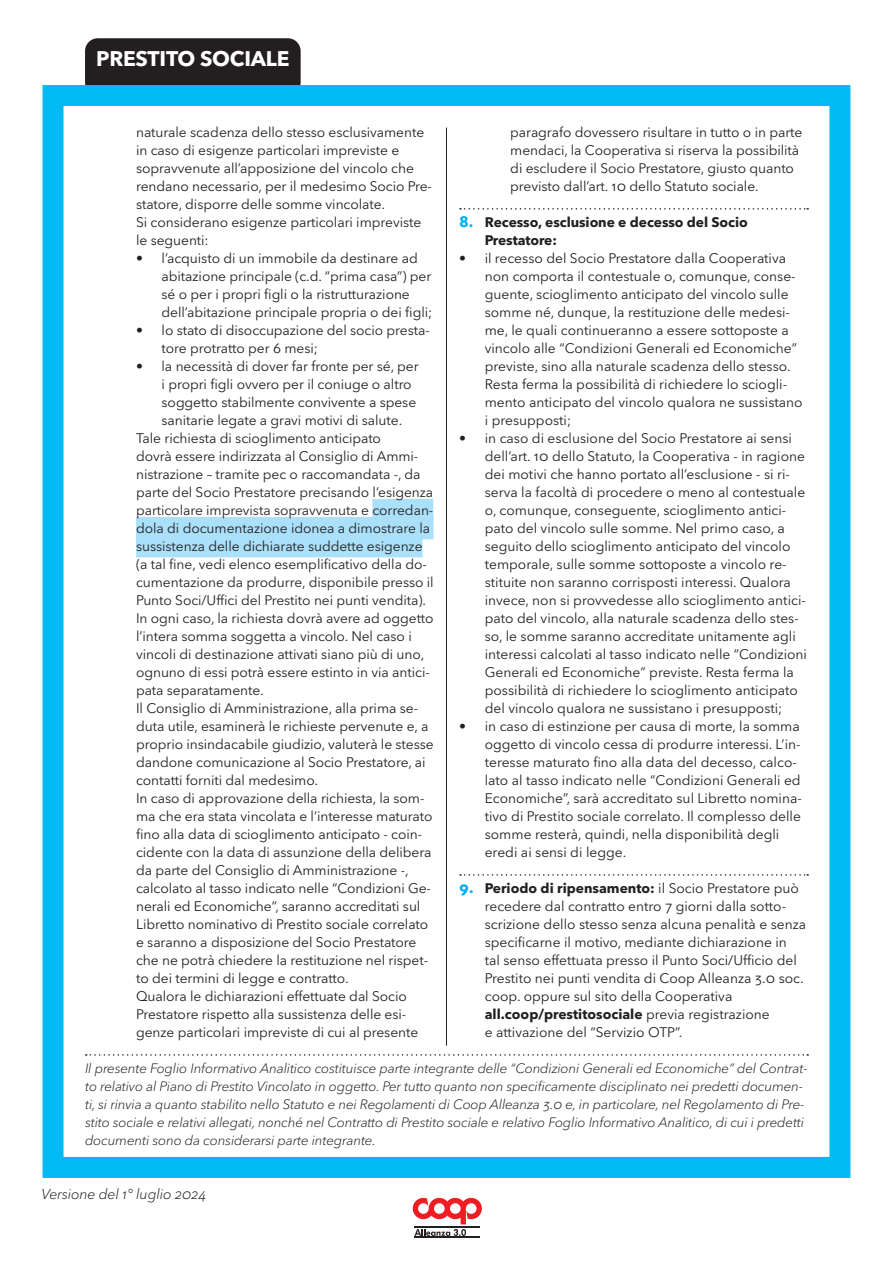
<style>
.page{position:relative;width:893px;height:1263px;background:#fff}
.page>*{position:absolute;margin:0;border:0;box-sizing:border-box;transform-origin:0 0}
.t1{font:700 21px "Avenir Next LT Pro";letter-spacing:-.01em;color:#fff}
.t2{font:italic 300 14.25px "Avenir Next LT Pro";letter-spacing:-.01em;color:#231f20}
.t3{font:13.8px/18px "Avenir Next LT Pro";letter-spacing:-.005em;color:#231f20}
.t4{font:700 13.8px/18px "Avenir Next LT Pro";letter-spacing:-.005em;color:#231f20}
.t5{font:italic 300 13.5px/18px "Avenir Next LT Pro";letter-spacing:-.01em;color:#231f20}
.t6{font:12px "Avenir Next LT Pro";color:#231f20}
.s1{font-size:15px;color:#00aeef}
.s2{font-weight:700;font-size:15px;color:#00aeef}
.s3{font-weight:700}
</style>
<div class="page">
<div style="left:372px;top:499px;width:61px;height:22px;background:#aae0f9"></div>
<div style="left:136px;top:517px;width:297px;height:22px;background:#aae0f9"></div>
<div style="left:136px;top:535px;width:287px;height:22px;background:#aae0f9"></div>
<svg style="left:460px;top:208px;width:348px;height:2px"></svg>
<svg style="left:460px;top:874px;width:348px;height:2px"></svg>
<hr style="left:446px;top:128px;width:1px;height:918px;background:#231f20">
<svg style="left:86px;top:1054px;width:722px;height:2px"></svg>
<div style="left:85px;top:38px;width:216px;height:57px;background:#231f20;border-radius:13px"></div>
<div style="left:43px;top:85px;width:807px;height:1093px;border:21px solid #00baf1"></div>
<hr style="left:414px;top:1237px;width:66px;height:1px;background:#231f20">
<svg style="left:413px;top:1198px;width:69px;height:38px"></svg>
<h1 class="t1" style="left:96px;top:46px;width:195px">PRESTITO SOCIALE</h1>
<p class="t3" style="left:510px;top:123px;width:294px">paragrafo dovessero risultare in tutto o in parte mendaci, la Cooperativa si riserva la possibilità di escludere il Socio Prestatore, giusto quanto previsto dall’art. 10 dello Statuto sociale.</p>
<p class="t4" style="left:485px;top:213px;width:265px;text-indent:-26px"><span class="s1">8.</span> Recesso, esclusione e decesso del Socio<br>Prestatore:</p>
<p class="t3" style="left:485px;top:249px;width:319px;text-indent:-26px">• il recesso del Socio Prestatore dalla Cooperativa non comporta il contestuale o, comunque, conse&shy;guente, scioglimento anticipato del vincolo sulle somme né, dunque, la restituzione delle medesi&shy;me, le quali continueranno a essere sottoposte a vincolo alle “Condizioni Generali ed Economiche” previste, sino alla naturale scadenza dello stesso.<br>Resta ferma la possibilità di richiedere lo sciogli&shy;mento anticipato del vincolo qualora ne sussistano i presupposti;</p>
<p class="t3" style="left:485px;top:429px;width:324px;text-indent:-26px">• in caso di esclusione del Socio Prestatore ai sensi dell’art. 10 dello Statuto, la Cooperativa - in ragione dei motivi che hanno portato all’esclusione - si ri&shy;serva la facoltà di procedere o meno al contestuale o, comunque, conseguente, scioglimento antici&shy;pato del vincolo sulle somme. Nel primo caso, a seguito dello scioglimento anticipato del vincolo temporale, sulle somme sottoposte a vincolo re&shy;stituite non saranno corrisposti interessi. Qualora invece, non si provvedesse allo scioglimento antici&shy;pato del vincolo, alla naturale scadenza dello stes&shy;so, le somme saranno accreditate unitamente agli interessi calcolati al tasso indicato nelle “Condizioni Generali ed Economiche” previste. Resta ferma la possibilità di richiedere lo scioglimento anticipato del vincolo qualora ne sussistano i presupposti;</p>
<p class="t3" style="left:485px;top:717px;width:319px;text-indent:-26px">• in caso di estinzione per causa di morte, la somma oggetto di vincolo cessa di produrre interessi. L’in&shy;teresse maturato fino alla data del decesso, calco&shy;lato al tasso indicato nelle “Condizioni Generali ed Economiche”, sarà accreditato sul Libretto nomina&shy;tivo di Prestito sociale correlato. Il complesso delle somme resterà, quindi, nella disponibilità degli eredi ai sensi di legge.</p>
<p class="t3" style="left:485px;top:879px;width:323px;text-indent:-26px"><span class="s2">9.</span> <span class="s3">Periodo di ripensamento:</span> il Socio Prestatore può recedere dal contratto entro 7 giorni dalla sotto&shy;scrizione dello stesso senza alcuna penalità e senza specificarne il motivo, mediante dichiarazione in<br>tal senso effettuata presso il Punto Soci/Ufficio del Prestito nei punti vendita di Coop Alleanza 3.0 soc. coop. oppure sul sito della Cooperativa <span class="s3">all.coop/prestitosociale</span> previa registrazione<br>e attivazione del “Servizio OTP”.</p>
<p class="t5" style="left:85px;top:1059px;width:724px">Il presente Foglio Informativo Analitico costituisce parte integrante delle “Condizioni Generali ed Economiche” del Contrat&shy;to relativo al Piano di Prestito Vincolato in oggetto. Per tutto quanto non specificamente disciplinato nei predetti documen&shy;ti, si rinvia a quanto stabilito nello Statuto e nei Regolamenti di Coop Alleanza 3.0 e, in particolare, nel Regolamento di Pre&shy;stito sociale e relativi allegati, nonché nel Contratto di Prestito sociale e relativo Foglio Informativo Analitico, di cui i predetti documenti sono da considerarsi parte integrante.</p>
<p class="t2" style="left:41px;top:1185px;width:166px">Versione del 1° luglio 2024</p>
<p class="t3" style="left:136px;top:123px;width:297px">naturale scadenza dello stesso esclusivamente in caso di esigenze particolari impreviste e sopravvenute all’apposizione del vincolo che rendano necessario, per il medesimo Socio Pre&shy;statore, disporre delle somme vincolate.<br>Si considerano esigenze particolari impreviste le seguenti:</p>
<p class="t3" style="left:162px;top:249px;width:272px;text-indent:-26px">• l’acquisto di un immobile da destinare ad abitazione principale (c.d. “prima casa”) per sé o per i propri figli o la ristrutturazione dell’abitazione principale propria o dei figli;</p>
<p class="t3" style="left:162px;top:321px;width:270px;text-indent:-26px">• lo stato di disoccupazione del socio presta&shy;tore protratto per 6 mesi;</p>
<p class="t3" style="left:136px;top:357px;width:284px">• la necessità di dover far fronte per sé, per</p>
<p class="t3" style="left:162px;top:375px;width:252px">i propri figli ovvero per il coniuge o altro</p>
<p class="t3" style="left:162px;top:393px;width:256px">soggetto stabilmente convivente a spese</p>
<p class="t3" style="left:162px;top:411px;width:242px">sanitarie legate a gravi motivi di salute.</p>
<p class="t3" style="left:136px;top:429px;width:246px">Tale richiesta di scioglimento anticipato</p>
<p class="t3" style="left:136px;top:447px;width:284px">dovrà essere indirizzata al Consiglio di Ammi-</p>
<p class="t3" style="left:136px;top:465px;width:286px">nistrazione – tramite pec o raccomandata -, da</p>
<p class="t3" style="left:136px;top:483px;width:299px">parte del Socio Prestatore precisando l’esigenza</p>
<p class="t3" style="left:136px;top:501px;width:299px">particolare imprevista sopravvenuta e corredan-</p>
<p class="t3" style="left:136px;top:519px;width:296px">dola di documentazione idonea a dimostrare la</p>
<p class="t3" style="left:136px;top:537px;width:288px">sussistenza delle dichiarate suddette esigenze</p>
<p class="t3" style="left:136px;top:555px;width:292px">(a tal fine, vedi elenco esemplificativo della do-</p>
<p class="t3" style="left:136px;top:573px;width:299px">cumentazione da produrre, disponibile presso il</p>
<p class="t3" style="left:136px;top:591px;width:291px">Punto Soci/Uffici del Prestito nei punti vendita).</p>
<p class="t3" style="left:136px;top:609px;width:299px">In ogni caso, la richiesta dovrà avere ad oggetto</p>
<p class="t3" style="left:136px;top:627px;width:277px">l’intera somma soggetta a vincolo. Nel caso i</p>
<p class="t3" style="left:136px;top:645px;width:290px">vincoli di destinazione attivati siano più di uno,</p>
<p class="t3" style="left:136px;top:663px;width:295px">ognuno di essi potrà essere estinto in via antici-</p>
<p class="t3" style="left:136px;top:681px;width:129px">pata separatamente.</p>
<p class="t3" style="left:136px;top:699px;width:284px">Il Consiglio di Amministrazione, alla prima se-</p>
<p class="t3" style="left:136px;top:717px;width:294px">duta utile, esaminerà le richieste pervenute e, a</p>
<p class="t3" style="left:136px;top:735px;width:299px">proprio insindacabile giudizio, valuterà le stesse</p>
<p class="t3" style="left:136px;top:753px;width:291px">dandone comunicazione al Socio Prestatore, ai</p>
<p class="t3" style="left:136px;top:771px;width:184px">contatti forniti dal medesimo.</p>
<p class="t3" style="left:136px;top:789px;width:290px">In caso di approvazione della richiesta, la som-</p>
<p class="t3" style="left:136px;top:807px;width:298px">ma che era stata vincolata e l’interesse maturato</p>
<p class="t3" style="left:136px;top:825px;width:288px">fino alla data di scioglimento anticipato - coin-</p>
<p class="t3" style="left:136px;top:843px;width:297px">cidente con la data di assunzione della delibera</p>
<p class="t3" style="left:136px;top:861px;width:274px">da parte del Consiglio di Amministrazione -,</p>
<p class="t3" style="left:136px;top:879px;width:296px">calcolato al tasso indicato nelle “Condizioni Ge-</p>
<p class="t3" style="left:136px;top:897px;width:286px">nerali ed Economiche”, saranno accreditati sul</p>
<p class="t3" style="left:136px;top:915px;width:294px">Libretto nominativo di Prestito sociale correlato</p>
<p class="t3" style="left:136px;top:933px;width:282px">e saranno a disposizione del Socio Prestatore</p>
<p class="t3" style="left:136px;top:951px;width:293px">che ne potrà chiedere la restituzione nel rispet-</p>
<p class="t3" style="left:136px;top:969px;width:214px">to dei termini di legge e contratto.</p>
<p class="t3" style="left:136px;top:987px;width:272px">Qualora le dichiarazioni effettuate dal Socio</p>
<p class="t3" style="left:136px;top:1005px;width:272px">Prestatore rispetto alla sussistenza delle esi-</p>
<p class="t3" style="left:136px;top:1023px;width:284px">genze particolari impreviste di cui al presente</p>
<p class="t6" style="left:43px;top:1187px;width:157px">Versione del 2 gennaio 2024</p>
</div>
